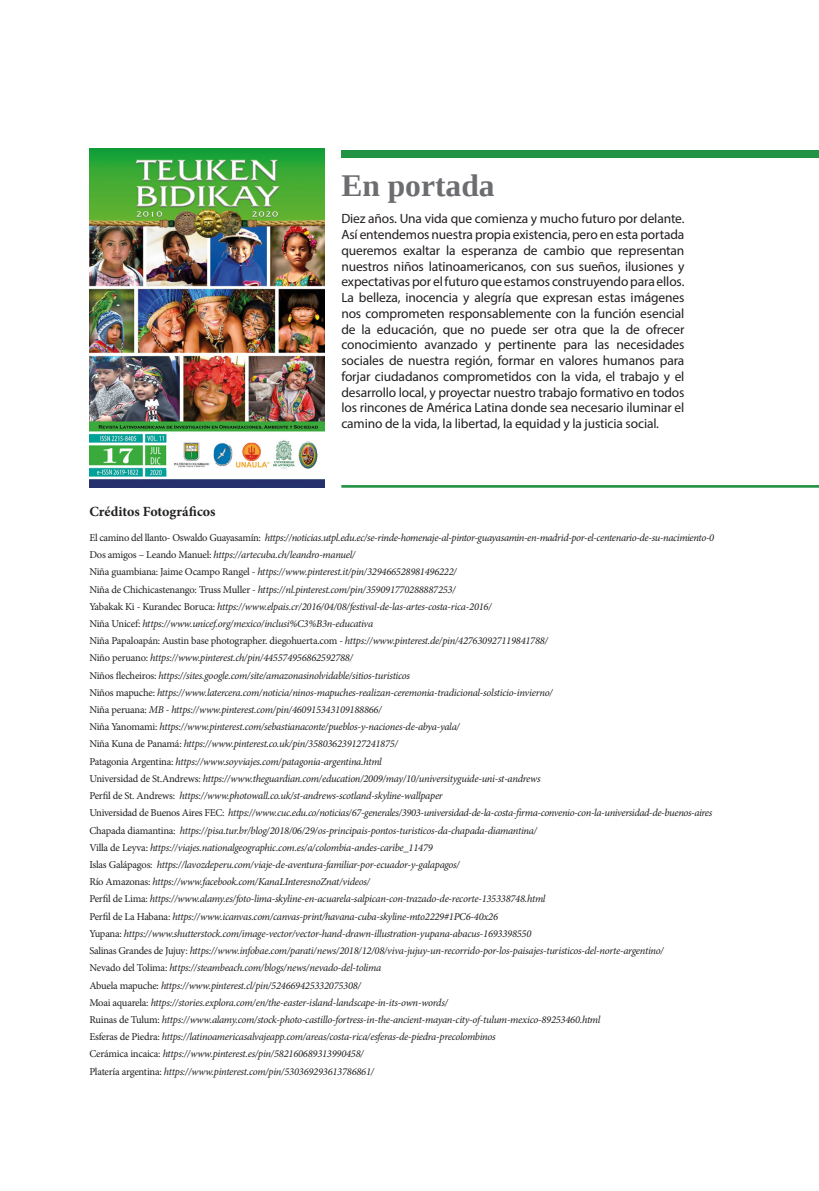
<style>
.page{position:relative;width:819px;height:1191px;background:#fff}
.page>*{position:absolute;margin:0;border:0;box-sizing:border-box;transform-origin:0 0}
.t1{font:700 31.5px "Liberation Serif";color:#6c6d70}
.t2{font:700 14px "Minion Pro";color:#231f20}
.C__de_tex{font:13.47px/15.8px "Myriad Pro";letter-spacing:-.01em;color:#231f20;text-align:justify}
.t3{font:italic 10.5px "Minion Pro";letter-spacing:-.025em;color:#231f20}
.t4{font:10.5px "Minion Pro";letter-spacing:-.02em;color:#231f20}
.s1{font-style:normal}
.s2{font-style:italic}
</style>
<div class="page">
<div style="left:341px;top:150px;width:478px;height:8px;background:#219344"></div>
<hr style="left:341px;top:485px;width:478px;height:3px;background:#219344">
<img style="left:89px;top:149px;width:236px;height:339px">
<p class="t1" style="left:341px;top:164px;width:155px">En portada</p>
<p class="C__de_tex" style="left:341px;top:211px;width:344px">Diez años. Una vida que comienza y mucho futuro por delante.<br>Así entendemos nuestra propia existencia, pero en esta portada queremos exaltar la esperanza de cambio que representan nuestros niños latinoamericanos, con sus sueños, ilusiones y expectativas por el futuro que estamos construyendo para ellos.<br>La belleza, inocencia y alegría que expresan estas imágenes nos comprometen responsablemente con la función esencial de la educación, que no puede ser otra que la de ofrecer conocimiento avanzado y pertinente para las necesidades sociales de nuestra región, formar en valores humanos para forjar ciudadanos comprometidos con la vida, el trabajo y el desarrollo local, y proyectar nuestro trabajo formativo en todos los rincones de América Latina donde sea necesario iluminar el camino de la vida, la libertad, la equidad y la justicia social.</p>
<p class="t2" style="left:89px;top:502px;width:128px">Créditos Fotográficos</p>
<p class="t3" style="left:89px;top:530px;width:626px"><span class="s1">El camino del llanto- Oswaldo Guayasamín:</span> https://noticias.utpl.edu.ec/se-rinde-homenaje-al-pintor-guayasamin-en-madrid-por-el-centenario-de-su-nacimiento-0</p>
<p class="t3" style="left:89px;top:547px;width:268px"><span class="s1">Dos amigos – Leando Manuel:</span> https://artecuba.ch/leandro-manuel/</p>
<p class="t3" style="left:89px;top:565px;width:369px"><span class="s1">Niña guambiana: Jaime Ocampo Rangel</span> - https://www.pinterest.it/pin/329466528981496222/</p>
<p class="t3" style="left:89px;top:582px;width:368px"><span class="s1">Niña de Chichicastenango: Truss Muller</span> - https://nl.pinterest.com/pin/359091770288887253/</p>
<p class="t3" style="left:89px;top:599px;width:404px"><span class="s1">Yabakak Ki - Kurandec Boruca:</span> https://www.elpais.cr/2016/04/08/festival-de-las-artes-costa-rica-2016/</p>
<p class="t3" style="left:89px;top:616px;width:285px"><span class="s1">Niña Unicef:</span> https://www.unicef.org/mexico/inclusi%C3%B3n-educativa</p>
<p class="t4" style="left:89px;top:634px;width:460px">Niña Papaloapán: Austin base photographer. diegohuerta.com <span class="s2">- https://www.pinterest.de/pin/427630927119841788/</span></p>
<p class="t3" style="left:89px;top:651px;width:265px"><span class="s1">Niño peruano:</span> https://www.pinterest.ch/pin/445574956862592788/</p>
<p class="t3" style="left:89px;top:668px;width:322px"><span class="s1">Niños flecheiros:</span> https://sites.google.com/site/amazonasinolvidable/sitios-turisticos</p>
<p class="t3" style="left:89px;top:685px;width:465px"><span class="s1">Niños mapuche:</span> https://www.latercera.com/noticia/ninos-mapuches-realizan-ceremonia-tradicional-solsticio-invierno/</p>
<p class="t3" style="left:89px;top:702px;width:294px"><span class="s1">Niña peruana:</span> MB - https://www.pinterest.com/pin/460915343109188866/</p>
<p class="t3" style="left:89px;top:719px;width:372px"><span class="s1">Niña Yanomami:</span> https://www.pinterest.com/sebastianaconte/pueblos-y-naciones-de-abya-yala/</p>
<p class="t3" style="left:89px;top:737px;width:310px"><span class="s1">Niña Kuna de Panamá:</span> https://www.pinterest.co.uk/pin/358036239127241875/</p>
<p class="t3" style="left:89px;top:754px;width:294px"><span class="s1">Patagonia Argentina:</span> https://www.soyviajes.com/patagonia-argentina.html</p>
<p class="t3" style="left:89px;top:771px;width:452px"><span class="s1">Universidad de St.Andrews:</span> https://www.theguardian.com/education/2009/may/10/universityguide-uni-st-andrews</p>
<p class="t3" style="left:89px;top:788px;width:355px"><span class="s1">Perfil de St. Andrews:</span> https://www.photowall.co.uk/st-andrews-scotland-skyline-wallpaper</p>
<p class="t3" style="left:89px;top:806px;width:624px"><span class="s1">Universidad de Buenos Aires FEC:</span> https://www.cuc.edu.co/noticias/67-generales/3903-universidad-de-la-costa-firma-convenio-con-la-universidad-de-buenos-aires</p>
<p class="t3" style="left:89px;top:823px;width:449px"><span class="s1">Chapada diamantina:</span> https://pisa.tur.br/blog/2018/06/29/os-principais-pontos-turisticos-da-chapada-diamantina/</p>
<p class="t3" style="left:89px;top:840px;width:345px"><span class="s1">Villa de Leyva:</span> https://viajes.nationalgeographic.com.es/a/colombia-andes-caribe_11479</p>
<p class="t3" style="left:89px;top:857px;width:372px"><span class="s1">Islas Galápagos:</span> https://lavozdeperu.com/viaje-de-aventura-familiar-por-ecuador-y-galapagos/</p>
<p class="t3" style="left:89px;top:874px;width:282px"><span class="s1">Río Amazonas:</span> https://www.facebook.com/KanaLInteresnoZnat/videos/</p>
<p class="t3" style="left:89px;top:892px;width:457px"><span class="s1">Perfil de Lima:</span> https://www.alamy.es/foto-lima-skyline-en-acuarela-salpican-con-trazado-de-recorte-135338748.html</p>
<p class="t3" style="left:89px;top:909px;width:410px"><span class="s1">Perfil de La Habana:</span> https://www.icanvas.com/canvas-print/havana-cuba-skyline-mto2229#1PC6-40x26</p>
<p class="t3" style="left:89px;top:926px;width:443px"><span class="s1">Yupana:</span> https://www.shutterstock.com/image-vector/vector-hand-drawn-illustration-yupana-abacus-1693398550</p>
<p class="t3" style="left:89px;top:943px;width:576px"><span class="s1">Salinas Grandes de Jujuy:</span> https://www.infobae.com/parati/news/2018/12/08/viva-jujuy-un-recorrido-por-los-paisajes-turisticos-del-norte-argentino/</p>
<p class="t3" style="left:89px;top:960px;width:293px"><span class="s1">Nevado del Tolima:</span> https://steambeach.com/blogs/news/nevado-del-tolima</p>
<p class="t3" style="left:89px;top:978px;width:273px"><span class="s1">Abuela mapuche:</span> https://www.pinterest.cl/pin/524669425332075308/</p>
<p class="t3" style="left:89px;top:995px;width:360px"><span class="s1">Moai aquarela:</span> https://stories.explora.com/en/the-easter-island-landscape-in-its-own-words/</p>
<p class="t3" style="left:89px;top:1012px;width:512px"><span class="s1">Ruinas de Tulum:</span> https://www.alamy.com/stock-photo-castillo-fortress-in-the-ancient-mayan-city-of-tulum-mexico-89253460.html</p>
<p class="t3" style="left:89px;top:1029px;width:408px"><span class="s1">Esferas de Piedra:</span> https://latinoamericasalvajeapp.com/areas/costa-rica/esferas-de-piedra-precolombinos</p>
<p class="t3" style="left:89px;top:1046px;width:276px"><span class="s1">Cerámica incaica:</span> https://www.pinterest.es/pin/582160689313990458/</p>
<p class="t3" style="left:89px;top:1064px;width:286px"><span class="s1">Platería argentina:</span> https://www.pinterest.com/pin/530369293613786861/</p>
</div>
